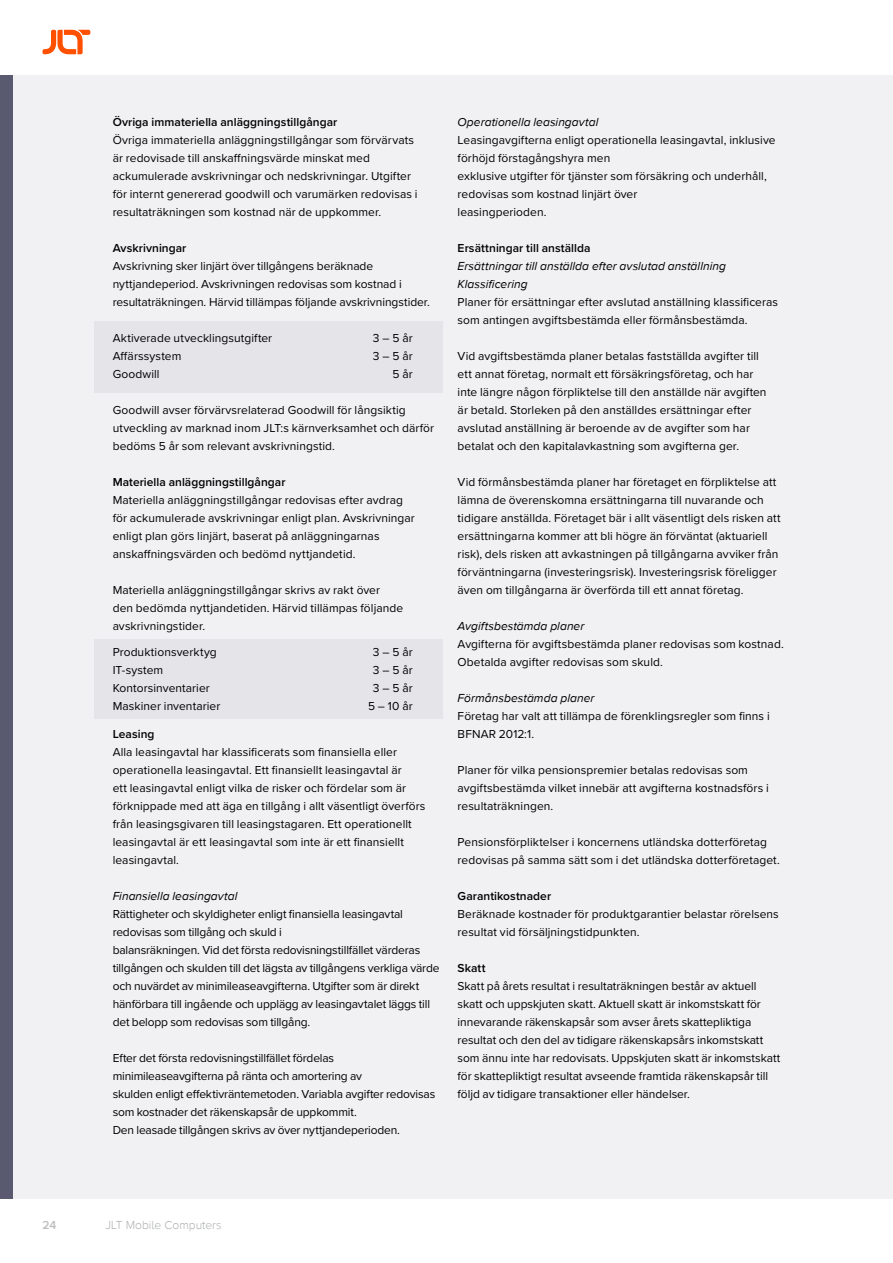
<style>
.page{position:relative;width:893px;height:1263px;background:#fff}
.page>*{position:absolute;margin:0;border:0;box-sizing:border-box;transform-origin:0 0}
.t1{font:12px/18px "Proxima Nova";letter-spacing:.005em;color:#000}
.t2{font:12px/18px "Proxima Nova";letter-spacing:-.015em;color:#000}
.t3{font:italic 12px/18px "Proxima Nova";letter-spacing:.005em;color:#000}
.t4{font:600 12px "Proxima Nova";letter-spacing:.005em;color:#000}
.t5{font:300 12px "Proxima Nova A";color:#afb1b4}
.t6{font:600 12px "Proxima Nova";color:#bcbec0}
</style>
<div class="page">
<svg style="left:43px;top:30px;width:47px;height:24px"></svg>
<div style="left:0;top:75px;width:893px;height:1124px;background:#f1f1f4"></div>
<div style="left:0;top:75px;width:13px;height:1124px;background:#595970"></div>
<div style="left:95px;top:321px;width:348px;height:71px;background:#e4e4e9"></div>
<div style="left:95px;top:640px;width:348px;height:79px;background:#e4e4e9"></div>
<p class="t4" style="left:113px;top:113px;width:226px">Övriga immateriella anläggningstillgångar</p>
<p class="t1" style="left:113px;top:130px;width:306px">Övriga immateriella anläggningstillgångar som förvärvats är redovisade till anskaffningsvärde minskat med ackumulerade avskrivningar och nedskrivningar. Utgifter för internt genererad goodwill och varumärken redovisas i resultaträkningen som kostnad när de uppkommer.</p>
<p class="t4" style="left:113px;top:239px;width:75px">Avskrivningar</p>
<p class="t1" style="left:113px;top:256px;width:319px">Avskrivning sker linjärt över tillgångens beräknade nyttjandeperiod. Avskrivningen redovisas som kostnad i resultaträkningen. Härvid tillämpas följande avskrivningstider.</p>
<p class="t1" style="left:113px;top:328px;width:161px">Aktiverade utvecklingsutgifter</p>
<p class="t1" style="left:373px;top:328px;width:41px">3 – 5 år</p>
<p class="t1" style="left:113px;top:346px;width:70px">Affärssystem</p>
<p class="t1" style="left:373px;top:346px;width:41px">3 – 5 år</p>
<p class="t1" style="left:113px;top:364px;width:48px">Goodwill</p>
<p class="t1" style="left:392px;top:364px;width:22px">5 år</p>
<p class="t1" style="left:113px;top:400px;width:323px">Goodwill avser förvärvsrelaterad Goodwill för långsiktig utveckling av marknad inom JLT:s kärnverksamhet och därför bedöms 5 år som relevant avskrivningstid.</p>
<p class="t4" style="left:113px;top:473px;width:174px">Materiella anläggningstillgångar</p>
<p class="t1" style="left:113px;top:490px;width:304px">Materiella anläggningstillgångar redovisas efter avdrag för ackumulerade avskrivningar enligt plan. Avskrivningar enligt plan görs linjärt, baserat på anläggningarnas anskaffningsvärden och bedömd nyttjandetid.</p>
<p class="t1" style="left:113px;top:580px;width:292px">Materiella anläggningstillgångar skrivs av rakt över den bedömda nyttjandetiden. Härvid tillämpas följande avskrivningstider.</p>
<p class="t1" style="left:113px;top:642px;width:106px">Produktionsverktyg</p>
<p class="t1" style="left:373px;top:642px;width:41px">3 – 5 år</p>
<p class="t1" style="left:113px;top:660px;width:52px">IT-system</p>
<p class="t1" style="left:373px;top:660px;width:41px">3 – 5 år</p>
<p class="t1" style="left:113px;top:678px;width:99px">Kontorsinventarier</p>
<p class="t1" style="left:373px;top:678px;width:41px">3 – 5 år</p>
<p class="t1" style="left:113px;top:696px;width:109px">Maskiner inventarier</p>
<p class="t1" style="left:368px;top:696px;width:46px">5 – 10 år</p>
<p class="t4" style="left:113px;top:725px;width:43px">Leasing</p>
<p class="t1" style="left:113px;top:742px;width:314px">Alla leasingavtal har klassificerats som finansiella eller operationella leasingavtal. Ett finansiellt leasingavtal är<br>ett leasingavtal enligt vilka de risker och fördelar som är förknippade med att äga en tillgång i allt väsentligt överförs från leasingsgivaren till leasingstagaren. Ett operationellt leasingavtal är ett leasingavtal som inte är ett finansiellt leasingavtal.</p>
<p class="t3" style="left:113px;top:887px;width:126px">Finansiella leasingavtal</p>
<p class="t2" style="left:113px;top:904px;width:328px">Rättigheter och skyldigheter enligt finansiella leasingavtal redovisas som tillgång och skuld i<br>balansräkningen. Vid det första redovisningstillfället värderas tillgången och skulden till det lägsta av tillgångens verkliga värde och nuvärdet av minimileaseavgifterna. Utgifter som är direkt hänförbara till ingående och upplägg av leasingavtalet läggs till det belopp som redovisas som tillgång.</p>
<p class="t2" style="left:113px;top:1048px;width:324px">Efter det första redovisningstillfället fördelas minimileaseavgifterna på ränta och amortering av<br>skulden enligt effektivräntemetoden. Variabla avgifter redovisas som kostnader det räkenskapsår de uppkommit.<br>Den leasade tillgången skrivs av över nyttjandeperioden.</p>
<p class="t3" style="left:458px;top:113px;width:142px">Operationella leasingavtal</p>
<p class="t1" style="left:458px;top:130px;width:319px">Leasingavgifterna enligt operationella leasingavtal, inklusive förhöjd förstagångshyra men<br>exklusive utgifter för tjänster som försäkring och underhåll, redovisas som kostnad linjärt över<br>leasingperioden.</p>
<p class="t4" style="left:458px;top:239px;width:134px">Ersättningar till anställda</p>
<p class="t3" style="left:458px;top:257px;width:270px">Ersättningar till anställda efter avslutad anställning<br>Klassificering</p>
<p class="t1" style="left:458px;top:292px;width:322px">Planer för ersättningar efter avslutad anställning klassificeras som antingen avgiftsbestämda eller förmånsbestämda.</p>
<p class="t1" style="left:458px;top:346px;width:310px">Vid avgiftsbestämda planer betalas fastställda avgifter till ett annat företag, normalt ett försäkringsföretag, och har inte längre någon förpliktelse till den anställde när avgiften är betald. Storleken på den anställdes ersättningar efter avslutad anställning är beroende av de avgifter som har betalat och den kapitalavkastning som avgifterna ger.</p>
<p class="t1" style="left:458px;top:472px;width:325px">Vid förmånsbestämda planer har företaget en förpliktelse att lämna de överenskomna ersättningarna till nuvarande och tidigare anställda. Företaget bär i allt väsentligt dels risken att ersättningarna kommer att bli högre än förväntat (aktuariell risk), dels risken att avkastningen på tillgångarna avviker från förväntningarna (investeringsrisk). Investeringsrisk föreligger även om tillgångarna är överförda till ett annat företag.</p>
<p class="t3" style="left:458px;top:617px;width:128px">Avgiftsbestämda planer</p>
<p class="t1" style="left:458px;top:634px;width:328px">Avgifterna för avgiftsbestämda planer redovisas som kostnad.<br>Obetalda avgifter redovisas som skuld.</p>
<p class="t3" style="left:458px;top:689px;width:138px">Förmånsbestämda planer</p>
<p class="t1" style="left:458px;top:706px;width:314px">Företag har valt att tillämpa de förenklingsregler som finns i<br>BFNAR 2012:1.</p>
<p class="t1" style="left:458px;top:760px;width:313px">Planer för vilka pensionspremier betalas redovisas som avgiftsbestämda vilket innebär att avgifterna kostnadsförs i resultaträkningen.</p>
<p class="t1" style="left:458px;top:832px;width:324px">Pensionsförpliktelser i koncernens utländska dotterföretag redovisas på samma sätt som i det utländska dotterföretaget.</p>
<p class="t4" style="left:458px;top:887px;width:95px">Garantikostnader</p>
<p class="t1" style="left:458px;top:904px;width:323px">Beräknade kostnader för produktgarantier belastar rörelsens resultat vid försäljningstidpunkten.</p>
<p class="t4" style="left:458px;top:959px;width:29px">Skatt</p>
<p class="t1" style="left:458px;top:976px;width:324px">Skatt på årets resultat i resultaträkningen består av aktuell skatt och uppskjuten skatt. Aktuell skatt är inkomstskatt för innevarande räkenskapsår som avser årets skattepliktiga resultat och den del av tidigare räkenskapsårs inkomstskatt som ännu inte har redovisats. Uppskjuten skatt är inkomstskatt för skattepliktigt resultat avseende framtida räkenskapsår till följd av tidigare transaktioner eller händelser.</p>
<p class="t6" style="left:43px;top:1216px;width:16px">24</p>
<p class="t5" style="left:106px;top:1219px;width:117px">JLT Mobile Computers</p>
</div>
